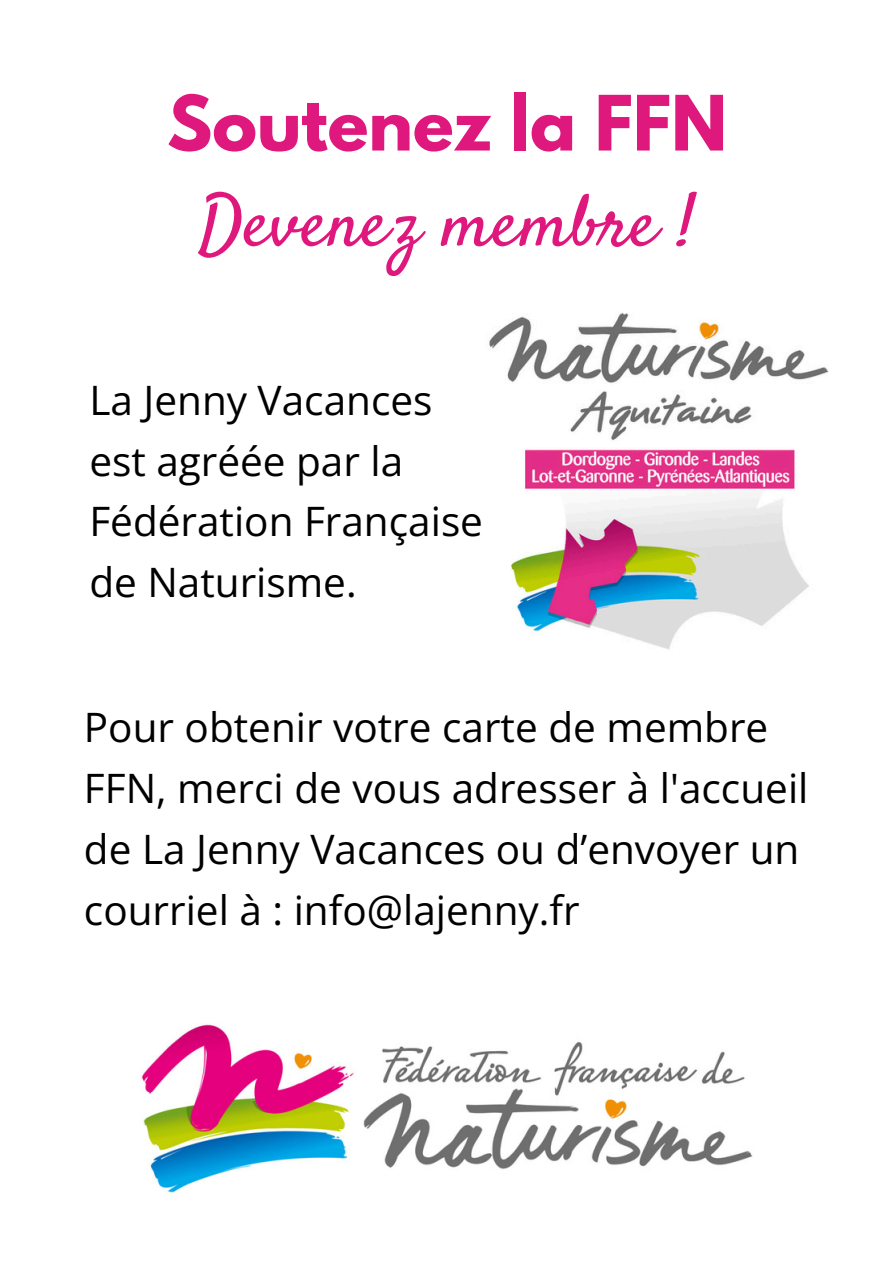
<style>
.page{position:relative;width:894px;height:1264px;background:#fff}
.page>*{position:absolute;margin:0;border:0;box-sizing:border-box;transform-origin:0 0}
.t1{font:72px "Satisfy";color:#df187d}
.t2{font:700 67.5px "League Spartan";color:#df187d}
.t3{font:40.5px/60.8px "Open Sans";color:#000}
</style>
<div class="page">
<img style="left:489px;top:312px;width:340px;height:338px">
<img style="left:141px;top:1024px;width:612px;height:169px">
<p class="t2" style="left:167px;top:90px;width:561px">Soutenez la FFN</p>
<p class="t1" style="left:198px;top:177px;width:498px">Devenez membre !</p>
<h1 class="t3" style="left:89px;top:368px;width:344px">La Jenny Vacances</h1>
<h2 class="t3" style="left:89px;top:429px;width:395px">est agréée par la<br>Fédération Française</h2>
<p class="t3" style="left:89px;top:551px;width:269px">de Naturisme.</p>
<p class="t3" style="left:84px;top:696px;width:725px">Pour obtenir votre carte de membre FFN, merci de vous adresser à l'accueil de La Jenny Vacances ou d’envoyer un courriel à : info@lajenny.fr</p>
</div>
